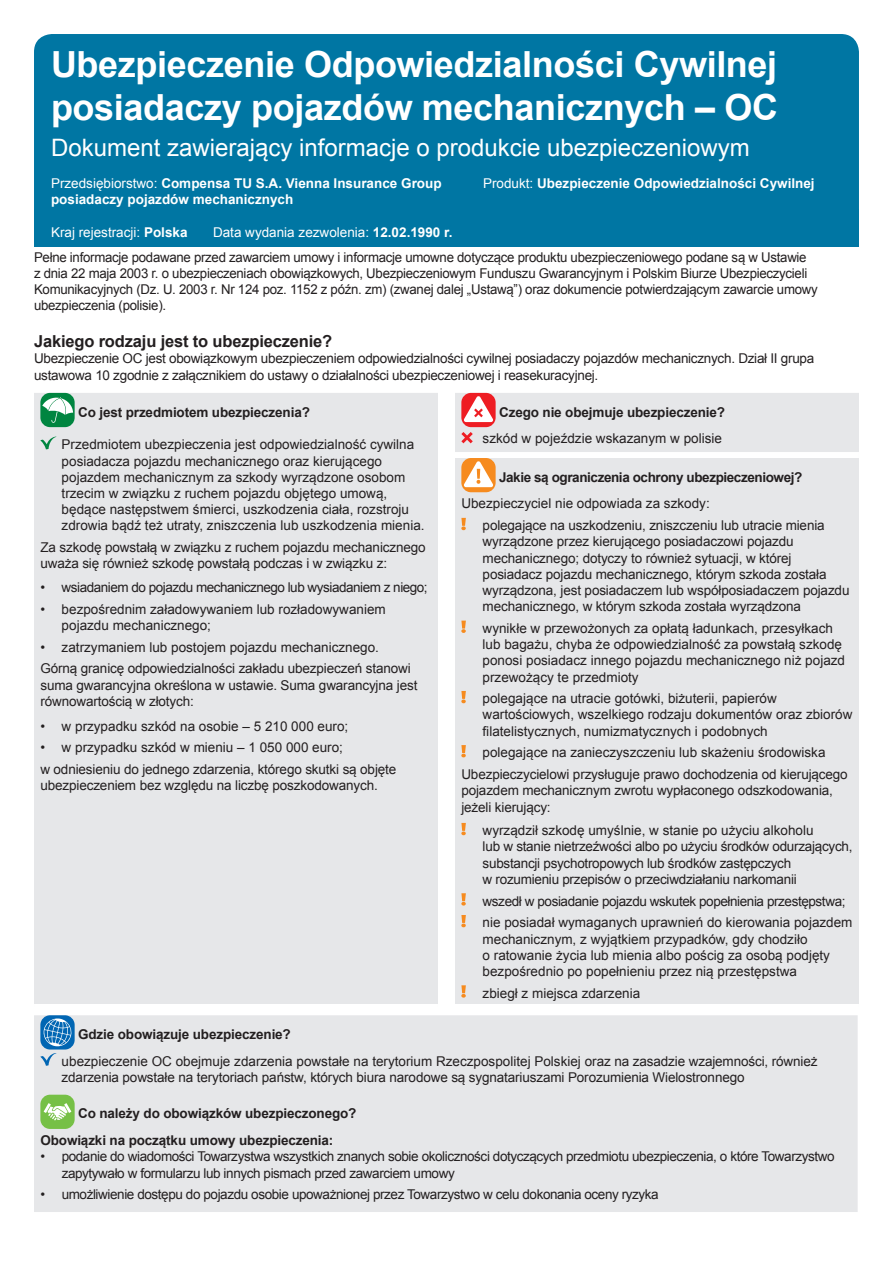
<style>
.page{position:relative;width:893px;height:1263px;background:#fff}
.page>*{position:absolute;margin:0;border:0;box-sizing:border-box;transform-origin:0 0}
.t1{font:700 36px/43.2px "Arial";letter-spacing:-.01em;color:#fff}
.t2{font:24px "Arial";color:#fff}
.t3{font:700 16.5px "Arial";letter-spacing:-.01em;color:#231f20}
.t4{font:13.5px/16.2px "Arial";letter-spacing:-.01em;color:#231f20}
.t5{font:13.5px/21.8px "Arial";letter-spacing:-.03em;color:#231f20}
.t6{font:700 13.5px/26.7px "Arial";letter-spacing:-.01em;color:#231f20}
.t7{font:700 13.5px "Arial";color:#fff}
.t8{font:13.5px "Arial";color:#fff}
.t9{font:13.5px "Arial";letter-spacing:-.035em;color:#231f20}
.t10{font:700 13.5px "Arial";letter-spacing:-.03em;color:#231f20}
.s1{font-weight:400}
.s2{font-weight:700}
</style>
<div class="page">
<div style="left:34px;top:209px;width:825px;height:38px;background:#0076a3"></div>
<div style="left:34px;top:34px;width:825px;height:198px;background:#0076a3;border-radius:18px"></div>
<div style="left:34px;top:393px;width:825px;height:611px;background:#e6e7e9"></div>
<div style="left:438px;top:452px;width:17px;height:6px;background:#fff"></div>
<div style="left:455px;top:452px;width:404px;height:6px;background:#fff"></div>
<div style="left:40px;top:393px;width:35px;height:34px;background:#008540;border-radius:10px"></div>
<svg style="left:42px;top:397px;width:31px;height:26px"></svg>
<svg style="left:40px;top:436px;width:18px;height:13px"></svg>
<svg style="left:461px;top:393px;width:35px;height:34px"></svg>
<svg style="left:463px;top:396px;width:31px;height:26px"></svg>
<svg style="left:461px;top:432px;width:12px;height:11px"></svg>
<svg style="left:461px;top:458px;width:35px;height:34px"></svg>
<svg style="left:463px;top:461px;width:31px;height:26px"></svg>
<svg style="left:461px;top:518px;width:5px;height:12px"></svg>
<svg style="left:461px;top:621px;width:5px;height:12px"></svg>
<svg style="left:461px;top:691px;width:5px;height:12px"></svg>
<svg style="left:461px;top:745px;width:5px;height:12px"></svg>
<svg style="left:461px;top:823px;width:5px;height:12px"></svg>
<svg style="left:461px;top:893px;width:5px;height:12px"></svg>
<svg style="left:461px;top:915px;width:5px;height:12px"></svg>
<svg style="left:461px;top:985px;width:5px;height:13px"></svg>
<div style="left:34px;top:1015px;width:824px;height:197px;background:#e6e7e9"></div>
<div style="left:40px;top:1015px;width:35px;height:34px;background:#0166b3;border-radius:10px"></div>
<svg style="left:42px;top:1018px;width:30px;height:29px"></svg>
<svg style="left:40px;top:1053px;width:18px;height:13px"></svg>
<div style="left:40px;top:1095px;width:35px;height:34px;background:#76c046;border-radius:10px"></div>
<svg style="left:44px;top:1103px;width:27px;height:17px"></svg>
<h1 class="t1" style="left:51px;top:44px;width:728px">Ubezpieczenie Odpowiedzialności Cywilnej posiadaczy pojazdów mechanicznych – OC</h1>
<h2 class="t2" style="left:51px;top:131px;width:700px">Dokument zawierający informacje o produkcie ubezpieczeniowym</h2>
<p class="t7" style="left:51px;top:174px;width:392px"><span class="s1">Przedsiębiorstwo:</span> Compensa TU S.A. Vienna Insurance Group</p>
<p class="t7" style="left:483px;top:174px;width:333px"><span class="s1">Produkt:</span> Ubezpieczenie Odpowiedzialności Cywilnej</p>
<p class="t7" style="left:51px;top:191px;width:244px">posiadaczy pojazdów mechanicznych</p>
<p class="t8" style="left:51px;top:223px;width:138px">Kraj rejestracji: <span class="s2">Polska</span></p>
<p class="t8" style="left:213px;top:223px;width:241px">Data wydania zezwolenia: <span class="s2">12.02.1990 r.</span></p>
<p class="t4" style="left:34px;top:249px;width:785px">Pełne informacje podawane przed zawarciem umowy i informacje umowne dotyczące produktu ubezpieczeniowego podane są w Ustawie<br>z dnia 22 maja 2003 r. o ubezpieczeniach obowiązkowych, Ubezpieczeniowym Funduszu Gwarancyjnym i Polskim Biurze Ubezpieczycieli Komunikacyjnych (Dz. U. 2003 r. Nr 124 poz. 1152 z późn. zm) (zwanej dalej „Ustawą”) oraz dokumencie potwierdzającym zawarcie umowy ubezpieczenia (polisie).</p>
<p class="t3" style="left:34px;top:330px;width:300px">Jakiego rodzaju jest to ubezpieczenie?</p>
<p class="t4" style="left:34px;top:351px;width:782px">Ubezpieczenie OC jest obowiązkowym ubezpieczeniem odpowiedzialności cywilnej posiadaczy pojazdów mechanicznych. Dział II grupa ustawowa 10 zgodnie z załącznikiem do ustawy o działalności ubezpieczeniowej i reasekuracyjnej.</p>
<p class="t6" style="left:78px;top:399px;width:233px">Co jest przedmiotem ubezpieczenia?</p>
<p class="t4" style="left:62px;top:437px;width:364px">Przedmiotem ubezpieczenia jest odpowiedzialność cywilna posiadacza pojazdu mechanicznego oraz kierującego pojazdem mechanicznym za szkody wyrządzone osobom trzecim w związku z ruchem pojazdu objętego umową, będące następstwem śmierci, uszkodzenia ciała, rozstroju zdrowia bądź też utraty, zniszczenia lub uszkodzenia mienia.</p>
<p class="t4" style="left:40px;top:539px;width:387px">Za szkodę powstałą w związku z ruchem pojazdu mechanicznego uważa się również szkodę powstałą podczas i w związku z:</p>
<p class="t9" style="left:40px;top:578px;width:389px">• wsiadaniem do pojazdu mechanicznego lub wysiadaniem z niego;</p>
<p class="t4" style="left:62px;top:601px;width:326px;text-indent:-21px">• bezpośrednim załadowywaniem lub rozładowywaniem pojazdu mechanicznego;</p>
<p class="t4" style="left:40px;top:636px;width:372px;line-height:21.8px">• zatrzymaniem lub postojem pojazdu mechanicznego.<br>Górną granicę odpowiedzialności zakładu ubezpieczeń stanowi</p>
<p class="t4" style="left:40px;top:677px;width:379px">suma gwarancyjna określona w ustawie. Suma gwarancyjna jest równowartością w złotych:</p>
<p class="t4" style="left:40px;top:718px;width:309px">• w przypadku szkód na osobie – 5 210 000 euro;</p>
<p class="t4" style="left:40px;top:737px;width:357px;line-height:21.8px">• w przypadku szkód w mieniu – 1 050 000 euro;<br>w odniesieniu do jednego zdarzenia, którego skutki są objęte</p>
<p class="t4" style="left:40px;top:777px;width:339px">ubezpieczeniem bez względu na liczbę poszkodowanych.</p>
<p class="t6" style="left:499px;top:399px;width:227px">Czego nie obejmuje ubezpieczenie?</p>
<p class="t4" style="left:483px;top:431px;width:241px">szkód w pojeździe wskazanym w polisie</p>
<p class="t10" style="left:499px;top:468px;width:305px">Jakie są ograniczenia ochrony ubezpieczeniowej?</p>
<p class="t4" style="left:483px;top:493px;width:344px;line-height:21.8px;text-indent:-21px">Ubezpieczyciel nie odpowiada za szkody:<br>polegające na uszkodzeniu, zniszczeniu lub utracie mienia</p>
<p class="t4" style="left:483px;top:534px;width:368px">wyrządzone przez kierującego posiadaczowi pojazdu mechanicznego; dotyczy to również sytuacji, w której posiadacz pojazdu mechanicznego, którym szkoda została wyrządzona, jest posiadaczem lub współposiadaczem pojazdu mechanicznego, w którym szkoda została wyrządzona</p>
<p class="t4" style="left:483px;top:620px;width:364px">wynikłe w przewożonych za opłatą ładunkach, przesyłkach lub bagażu, chyba że odpowiedzialność za powstałą szkodę ponosi posiadacz innego pojazdu mechanicznego niż pojazd przewożący te przedmioty</p>
<p class="t4" style="left:483px;top:690px;width:371px">polegające na utracie gotówki, biżuterii, papierów wartościowych, wszelkiego rodzaju dokumentów oraz zbiorów filatelistycznych, numizmatycznych i podobnych</p>
<p class="t4" style="left:461px;top:742px;width:388px;line-height:21.8px;text-align:center">polegające na zanieczyszczeniu lub skażeniu środowiska<br>Ubezpieczycielowi przysługuje prawo dochodzenia od kierującego</p>
<p class="t4" style="left:461px;top:783px;width:373px">pojazdem mechanicznym zwrotu wypłaconego odszkodowania, jeżeli kierujący:</p>
<p class="t4" style="left:483px;top:822px;width:371px">wyrządził szkodę umyślnie, w stanie po użyciu alkoholu<br>lub w stanie nietrzeźwości albo po użyciu środków odurzających, substancji psychotropowych lub środków zastępczych<br>w rozumieniu przepisów o przeciwdziałaniu narkomanii</p>
<p class="t5" style="left:483px;top:890px;width:371px">wszedł w posiadanie pojazdu wskutek popełnienia przestępstwa; nie posiadał wymaganych uprawnień do kierowania pojazdem</p>
<p class="t4" style="left:483px;top:931px;width:349px">mechanicznym, z wyjątkiem przypadków, gdy chodziło<br>o ratowanie życia lub mienia albo pościg za osobą podjęty bezpośrednio po popełnieniu przez nią przestępstwa</p>
<p class="t4" style="left:483px;top:985px;width:159px">zbiegł z miejsca zdarzenia</p>
<p class="t6" style="left:78px;top:1021px;width:214px">Gdzie obowiązuje ubezpieczenie?</p>
<p class="t4" style="left:62px;top:1053px;width:757px">ubezpieczenie OC obejmuje zdarzenia powstałe na terytorium Rzeczpospolitej Polskiej oraz na zasadzie wzajemności, również zdarzenia powstałe na terytoriach państw, których biura narodowe są sygnatariuszami Porozumienia Wielostronnego</p>
<p class="t6" style="left:40px;top:1101px;width:318px;text-indent:38px">Co należy do obowiązków ubezpieczonego?<br>Obowiązki na początku umowy ubezpieczenia:</p>
<p class="t5" style="left:62px;top:1149px;width:774px;line-height:16.2px;text-indent:-21px">• podanie do wiadomości Towarzystwa wszystkich znanych sobie okoliczności dotyczących przedmiotu ubezpieczenia, o które Towarzystwo zapytywało w formularzu lub innych pismach przed zawarciem umowy</p>
<p class="t5" style="left:40px;top:1184px;width:620px">• umożliwienie dostępu do pojazdu osobie upoważnionej przez Towarzystwo w celu dokonania oceny ryzyka</p>
</div>
